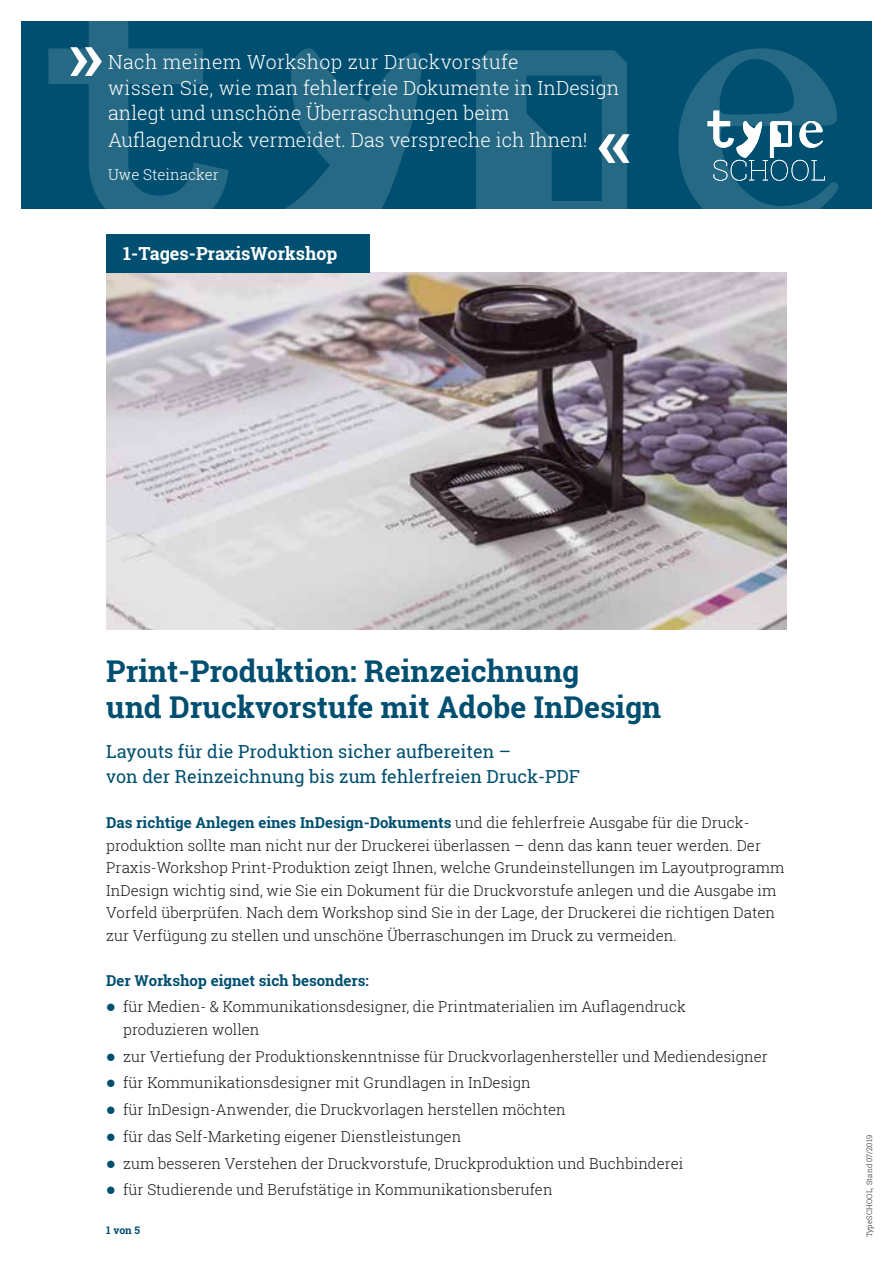
<style>
.page{position:relative;width:893px;height:1263px;background:#fff}
.page>*{position:absolute;margin:0;border:0;box-sizing:border-box;transform-origin:0 0}
.t1{font:700 73.65px "Roboto Slab";color:#fff}
.t2{font:700 30px/36px "Roboto Slab";color:#004f70}
.t3{font:300 19.5px/26px "Roboto Slab";color:#fff}
.t4{font:18px/25.5px "Roboto Slab";color:#004f70}
.t5{font:700 18px "Roboto Slab";color:#fff}
.t6{font:300 15px/22.5px "Roboto Slab";color:#181716}
.t7{font:700 15px "Roboto Slab";color:#004f70}
.t8{font:300 15px "Roboto Slab";color:#fff}
.t9{font:700 10.5px "Roboto Slab";color:#004f70}
.t10{font:300 7.5px "Roboto Slab";letter-spacing:.02em;color:#181716}
.s1{font-weight:700;color:#004f70}
.s2{color:#004f70}
</style>
<div class="page">
<div style="left:21px;top:21px;width:851px;height:187px;background:#004f70"></div>
<svg style="left:48px;top:21px;width:180px;height:187px"></svg>
<svg style="left:286px;top:48px;width:136px;height:160px"></svg>
<svg style="left:476px;top:50px;width:151px;height:158px"></svg>
<svg style="left:678px;top:48px;width:160px;height:160px"></svg>
<img style="left:106px;top:272px;width:681px;height:357px">
<div style="left:106px;top:234px;width:264px;height:38px;background:#004f70"></div>
<h1 class="t1" style="left:68px;top:4px;width:36px">»</h1>
<h3 class="t3" style="left:108px;top:48px;width:513px">Nach meinem Workshop zur Druckvorstufe<br>wissen Sie, wie man fehlerfreie Dokumente in InDesign anlegt und unschöne Überraschungen beim Auflagendruck vermeidet. Das verspreche ich Ihnen!</h3>
<p class="t8" style="left:108px;top:164px;width:112px">Uwe Steinacker</p>
<h1 class="t1" style="left:598px;top:90px;width:36px">«</h1>
<p class="t5" style="left:123px;top:242px;width:216px">1-Tages-PraxisWorkshop</p>
<h2 class="t2" style="left:106px;top:653px;width:556px">Print-Produktion: Reinzeichnung<br>und Druckvorstufe mit Adobe InDesign</h2>
<p class="t4" style="left:106px;top:738px;width:475px">Layouts für die Produktion sicher aufbereiten –<br>von der Reinzeichnung bis zum fehlerfreien Druck-PDF</p>
<p class="t6" style="left:106px;top:811px;width:680px"><span class="s1">Das richtige Anlegen eines InDesign-Dokuments</span> und die fehlerfreie Ausgabe für die Druck&shy;produktion sollte man nicht nur der Druckerei überlassen – denn das kann teuer werden. Der Praxis-Workshop Print-Produktion zeigt Ihnen, welche Grundeinstellungen im Layoutprogramm InDesign wichtig sind, wie Sie ein Dokument für die Druckvorstufe anlegen und die Ausgabe im Vorfeld überprüfen. Nach dem Workshop sind Sie in der Lage, der Druckerei die richtigen Daten zur Verfügung zu stellen und unschöne Überraschungen im Druck zu vermeiden.</p>
<p class="t7" style="left:106px;top:970px;width:264px">Der Workshop eignet sich besonders:</p>
<p class="t6" style="left:123px;top:995px;width:564px;text-indent:-17px"><span class="s2">●</span> für Medien- &amp; Kommunikationsdesigner, die Printmaterialien im Auflagendruck produzieren wollen</p>
<p class="t6" style="left:106px;top:1044px;width:663px"><span class="s2">●</span> zur Vertiefung der Produktionskenntnisse für Druckvorlagenhersteller und Mediendesigner</p>
<p class="t6" style="left:106px;top:1071px;width:426px"><span class="s2">●</span> für Kommunikationsdesigner mit Grundlagen in InDesign</p>
<p class="t6" style="left:106px;top:1098px;width:461px"><span class="s2">●</span> für InDesign-Anwender, die Druckvorlagen herstellen möchten</p>
<p class="t6" style="left:106px;top:1125px;width:357px"><span class="s2">●</span> für das Self-Marketing eigener Dienstleistungen</p>
<p class="t6" style="left:106px;top:1151px;width:579px"><span class="s2">●</span> zum besseren Verstehen der Druckvorstufe, Druckproduktion und Buchbinderei</p>
<p class="t6" style="left:106px;top:1178px;width:448px"><span class="s2">●</span> für Studierende und Berufstätige in Kommunikationsberufen</p>
<p class="t9" style="left:106px;top:1222px;width:35px">1 von 5</p>
<p class="t10" style="left:864px;top:1237px;width:104px;rotate:-90deg">TypeSCHOOL, Stand 07/2019</p>
</div>
